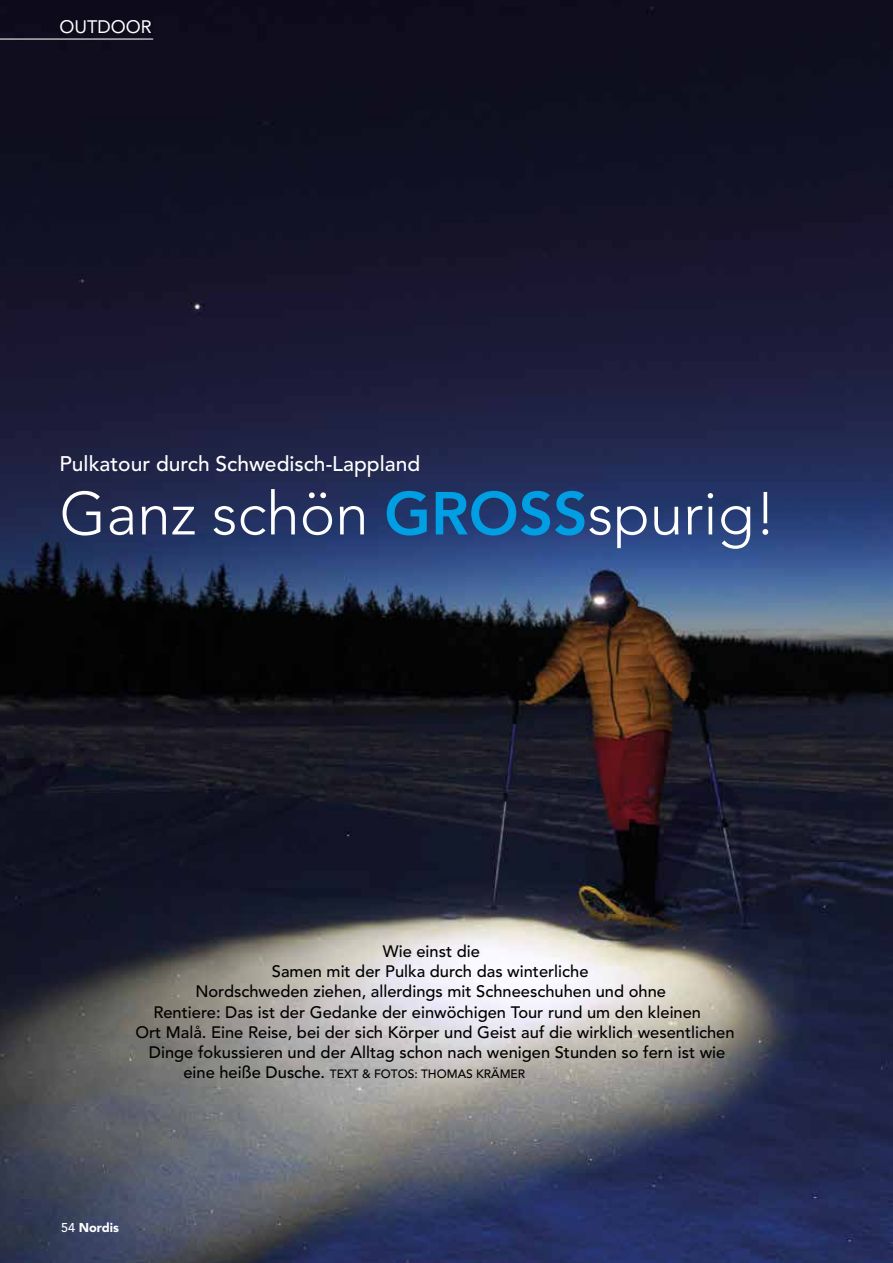
<style>
.page{position:relative;width:893px;height:1263px;background:#fff}
.page>*{position:absolute;margin:0;border:0;box-sizing:border-box;transform-origin:0 0}
.t1{font:300 60px "Avenir LT Std";color:#fff}
.t2{font:500 21px "Avenir LT Std";color:#fff}
.t3{font:18px "Avenir LT Std";color:#fff}
.t4{font:500 16.5px "Avenir LT Std";color:#000}
.t5{font:900 12.75px "Avenir LT Std";color:#fff}
.t6{font:500 12px "Avenir LT Std";color:#000}
.s1{font-weight:800;color:#009fe3}
.s2{font-size:16.5px}
.s3{font-weight:500}
</style>
<div class="page">
<img style="left:0;top:0;width:893px;height:1263px">
<hr style="left:0;top:39px;width:153px;height:1px;background:#fff">
<p class="t3" style="left:60px;top:16px;width:94px">OUTDOOR</p>
<p class="t2" style="left:60px;top:452px;width:362px">Pulkatour durch Schwedisch-Lappland</p>
<h1 class="t1" style="left:60px;top:478px;width:718px">Ganz schön <span class="s1">GROSS</span>spurig!</h1>
<p class="t4" style="left:383px;top:941px;width:99px">Wie einst die</p>
<p class="t4" style="left:272px;top:962px;width:318px">Samen mit der Pulka durch das winterliche</p>
<p class="t4" style="left:195px;top:982px;width:472px">Nordschweden ziehen, allerdings mit Schneeschuhen und ohne</p>
<p class="t4" style="left:153px;top:1002px;width:549px">Rentiere: Das ist der Gedanke der einwöchigen Tour rund um den kleinen</p>
<p class="t4" style="left:135px;top:1022px;width:601px">Ort Malå. Eine Reise, bei der sich Körper und Geist auf die wirklich wesentlichen</p>
<p class="t4" style="left:149px;top:1043px;width:578px">Dinge fokussieren und der Alltag schon nach wenigen Stunden so fern ist wie</p>
<p class="t6" style="left:183px;top:1067px;width:343px"><span class="s2">eine heiße Dusche.</span> TEXT &amp; FOTOS: THOMAS KRÄMER</p>
<p class="t5" style="left:61px;top:1219px;width:60px"><span class="s3">54</span> Nordis</p>
</div>
